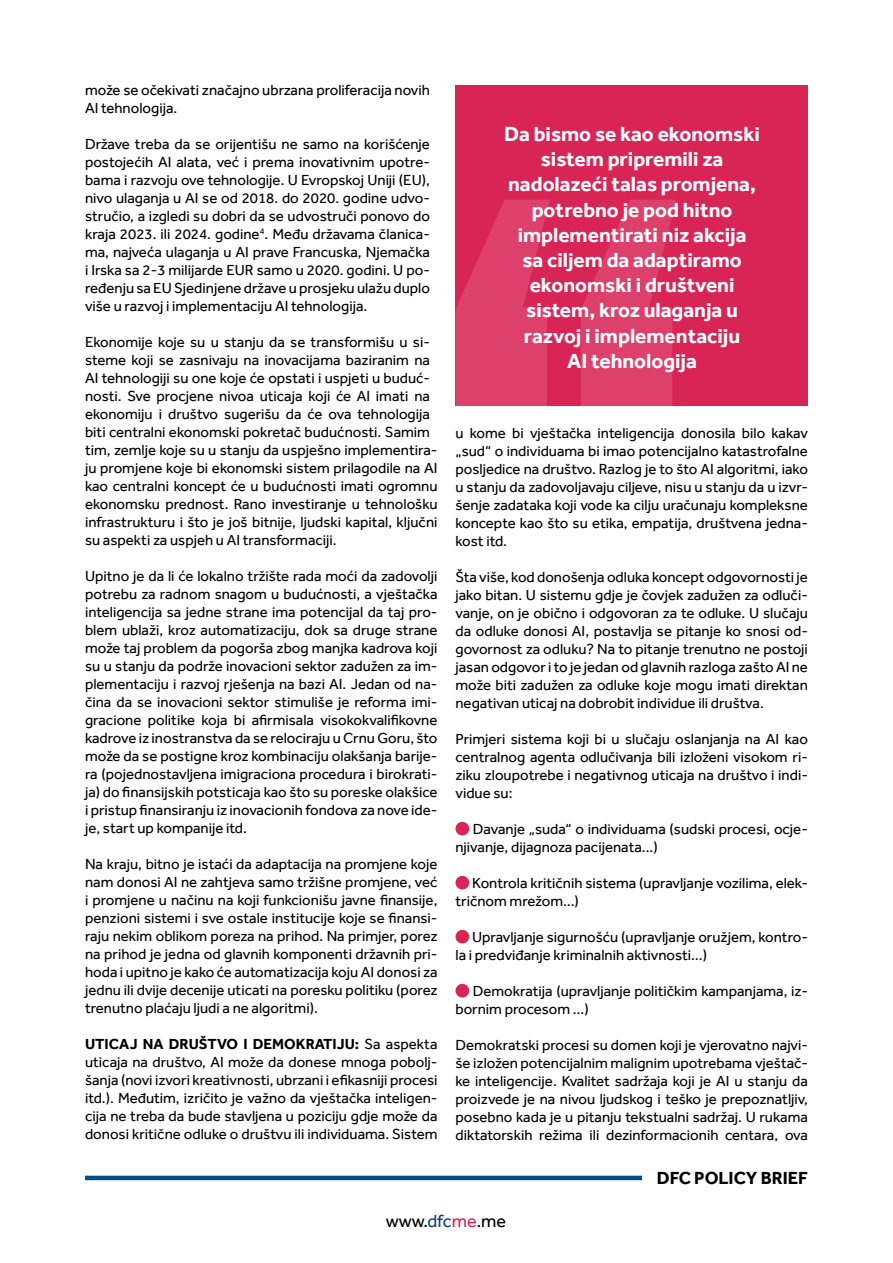
<style>
.page{position:relative;width:893px;height:1263px;background:#fff}
.page>*{position:absolute;margin:0;border:0;box-sizing:border-box;transform-origin:0 0}
.t1{font:700 21px/25.2px "Effra";color:#fff;text-align:center}
.t2{font:700 18px "Effra";color:#000}
.t3{font:18px "Effra";color:#000}
.t4{font:15px/18px "Effra";color:#000;text-align:justify}
.s1{font-weight:700}
.s2{color:#0e4174}
.s3{color:#d92555}
</style>
<div class="page">
<hr style="left:85px;top:1176px;width:557px;height:4px;background:#004d8c">
<div style="left:455px;top:822px;width:14px;height:13px;background:#d92555;border-radius:50%"></div>
<div style="left:455px;top:876px;width:14px;height:13px;background:#d92555;border-radius:50%"></div>
<div style="left:455px;top:930px;width:14px;height:13px;background:#d92555;border-radius:50%"></div>
<div style="left:455px;top:984px;width:14px;height:13px;background:#d92555;border-radius:50%"></div>
<div style="left:455px;top:86px;width:353px;height:320px;background:#d92555"></div>
<svg style="left:455px;top:200px;width:221px;height:206px;fill:#dd416b"></svg>
<p class="t4" style="left:85px;top:81px;width:346px">može se očekivati značajno ubrzana proliferacija novih<br>AI tehnologija.</p>
<p class="t4" style="left:85px;top:135px;width:346px">Države treba da se orijentišu ne samo na korišćenje postojećih AI alata, već i prema inovativnim upotre&shy;bama i razvoju ove tehnologije. U Evropskoj Uniji (EU), nivo ulaganja u AI se od 2018. do 2020. godine udvo&shy;stručio, a izgledi su dobri da se udvostruči ponovo do kraja 2023. ili 2024. godine<sup>4</sup>. Među državama članica&shy;ma, najveća ulaganja u AI prave Francuska, Njemačka i Irska sa 2-3 milijarde EUR samo u 2020. godini. U po&shy;ređenju sa EU Sjedinjene države u prosjeku ulažu duplo više u razvoj i implementaciju AI tehnologija.</p>
<p class="t4" style="left:85px;top:333px;width:354px;text-align:left">Ekonomije koje su u stanju da se transformišu u si&shy;steme koji se zasnivaju na inovacijama baziranim na AI tehnologiji su one koje će opstati i uspjeti u buduć&shy;nosti. Sve procjene nivoa uticaja koji će AI imati na ekonomiju i društvo sugerišu da će ova tehnologija biti centralni ekonomski pokretač budućnosti. Samim tim, zemlje koje su u stanju da uspješno implementira&shy;ju promjene koje bi ekonomski sistem prilagodile na AI kao centralni koncept će u budućnosti imati ogromnu ekonomsku prednost. Rano investiranje u tehnološku infrastrukturu i što je još bitnije, ljudski kapital, ključni su aspekti za uspjeh u AI transformaciji.</p>
<p class="t4" style="left:85px;top:567px;width:354px">Upitno je da li će lokalno tržište rada moći da zadovolji potrebu za radnom snagom u budućnosti, a vještačka inteligencija sa jedne strane ima potencijal da taj pro&shy;blem ublaži, kroz automatizaciju, dok sa druge strane može taj problem da pogorša zbog manjka kadrova koji su u stanju da podrže inovacioni sektor zadužen za im&shy;plementaciju i razvoj rješenja na bazi AI. Jedan od na&shy;čina da se inovacioni sektor stimuliše je reforma imi&shy;gracione politike koja bi afirmisala visokokvalifikovne kadrove iz inostranstva da se relociraju u Crnu Goru, što može da se postigne kroz kombinaciju olakšanja barije&shy;ra (pojednostavljena imigraciona procedura i birokrati&shy;ja) do finansijskih potsticaja kao što su poreske olakšice i pristup finansiranju iz inovacionih fondova za nove ide&shy;je, start up kompanije itd.</p>
<p class="t4" style="left:85px;top:855px;width:354px">Na kraju, bitno je istaći da adaptacija na promjene koje nam donosi AI ne zahtjeva samo tržišne promjene, već i promjene u načinu na koji funkcionišu javne finansije, penzioni sistemi i sve ostale institucije koje se finansi&shy;raju nekim oblikom poreza na prihod. Na primjer, porez na prihod je jedna od glavnih komponenti državnih pri&shy;hoda i upitno je kako će automatizacija koju AI donosi za jednu ili dvije decenije uticati na poresku politiku (porez trenutno plaćaju ljudi a ne algoritmi).</p>
<p class="t4" style="left:85px;top:1035px;width:354px"><span class="s1">UTICAJ NA DRUŠTVO I DEMOKRATIJU:</span> Sa aspekta uticaja na društvo, AI može da donese mnoga pobolj&shy;šanja (novi izvori kreativnosti, ubrzani i efikasniji procesi itd.). Međutim, izričito je važno da vještačka inteligen&shy;cija ne treba da bude stavljena u poziciju gdje može da donosi kritične odluke o društvu ili individuama. Sistem</p>
<h1 class="t1" style="left:504px;top:121px;width:257px">Da bismo se kao ekonomski sistem pripremili za nadolazeći talas promjena, potrebno je pod hitno implementirati niz akcija<br>sa ciljem da adaptiramo ekonomski i društveni sistem, kroz ulaganja u razvoj i implementaciju<br>AI tehnologija</h1>
<p class="t4" style="left:455px;top:423px;width:354px">u kome bi vještačka inteligencija donosila bilo kakav „sud“ o individuama bi imao potencijalno katastrofalne posljedice na društvo. Razlog je to što AI algoritmi, iako u stanju da zadovoljavaju ciljeve, nisu u stanju da u izvr&shy;šenje zadataka koji vode ka cilju uračunaju kompleksne koncepte kao što su etika, empatija, društvena jedna&shy;kost itd.</p>
<p class="t4" style="left:455px;top:567px;width:354px">Šta više, kod donošenja odluka koncept odgovornosti je jako bitan. U sistemu gdje je čovjek zadužen za odluči&shy;vanje, on je obično i odgovoran za te odluke. U slučaju da odluke donosi AI, postavlja se pitanje ko snosi od&shy;govornost za odluku? Na to pitanje trenutno ne postoji jasan odgovor i to je jedan od glavnih razloga zašto AI ne može biti zadužen za odluke koje mogu imati direktan negativan uticaj na dobrobit individue ili društva.</p>
<p class="t4" style="left:455px;top:729px;width:354px">Primjeri sistema koji bi u slučaju oslanjanja na AI kao centralnog agenta odlučivanja bili izloženi visokom ri&shy;ziku zloupotrebe i negativnog uticaja na društvo i indi&shy;vidue su:</p>
<p class="t4" style="left:455px;top:819px;width:354px;text-indent:17px">Davanje „suda“ o individuama (sudski procesi, ocje&shy;njivanje, dijagnoza pacijenata...)</p>
<p class="t4" style="left:455px;top:873px;width:354px;text-indent:17px">Kontrola kritičnih sistema (upravljanje vozilima, elek&shy;tričnom mrežom…)</p>
<p class="t4" style="left:455px;top:927px;width:354px;text-indent:17px">Upravljanje sigurnošću (upravljanje oružjem, kontro&shy;la i predviđanje kriminalnih aktivnosti…)</p>
<p class="t4" style="left:455px;top:981px;width:354px;text-indent:17px">Demokratija (upravljanje političkim kampanjama, iz&shy;bornim procesom …)</p>
<p class="t4" style="left:455px;top:1035px;width:354px">Demokratski procesi su domen koji je vjerovatno najvi&shy;še izložen potencijalnim malignim upotrebama vještač&shy;ke inteligencije. Kvalitet sadržaja koji je AI u stanju da proizvede je na nivou ljudskog i teško je prepoznatljiv, posebno kada je u pitanju tekstualni sadržaj. U rukama diktatorskih režima ili dezinformacionih centara, ova</p>
<p class="t2" style="left:657px;top:1167px;width:153px">DFC POLICY BRIEF</p>
<p class="t3" style="left:386px;top:1211px;width:122px">www.<span class="s2">dfc</span><span class="s3">me</span>.me</p>
</div>
